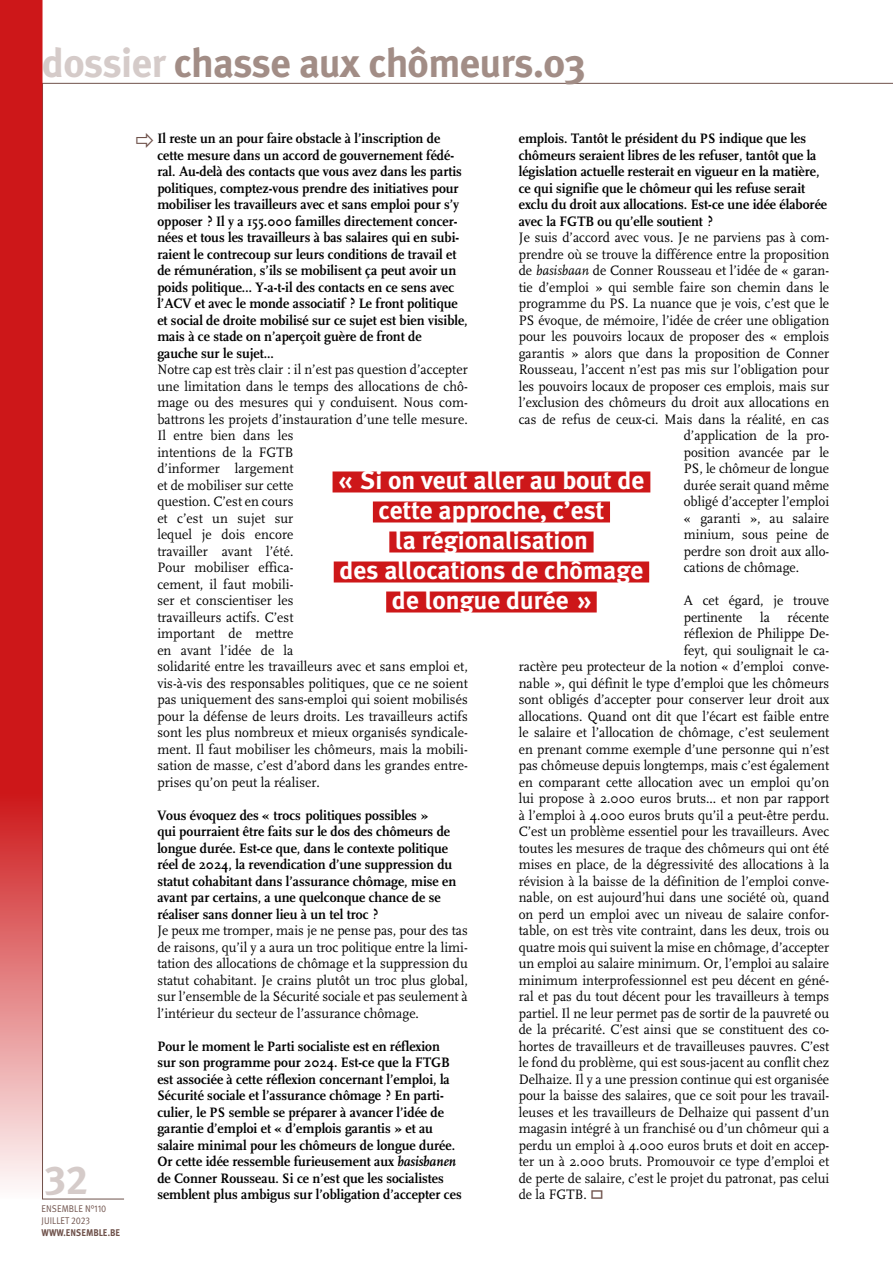
<style>
.page{position:relative;width:893px;height:1263px;background:#fff}
.page>*{position:absolute;margin:0;border:0;box-sizing:border-box;transform-origin:0 0}
.t1{font:700 40.5px "Meta Plus";letter-spacing:-.015em;color:#a28d86}
.t2{font:40.5px "Meta Plus Bold Caps";color:#d5cbc9}
.t3{font:700 25.5px/30px "Meta Plus";color:#fff;text-align:center}
.t4{font:14.25px/16.5px "FF Scala";color:#000;scale:.95 1}
.t5{font:700 14.25px/16.5px "FF Scala";color:#000;scale:.95 1}
.t6{font:9.75px/12px "Meta Pro";letter-spacing:.01em;color:#6f524b;scale:.9 1}
.t7{font:700 9.75px "Meta Plus";color:#6f524b;scale:.9 1}
.s1{color:#d5cbc9}
.s2{font-family:"Scala OT";font-style:italic}
.s3{font-style:italic}
</style>
<div class="page">
<svg style="left:0;top:0;width:43px;height:1199px;background:#d33d3f"></svg>
<div style="left:333px;top:471px;width:317px;height:21px;background:#cd1719"></div>
<div style="left:373px;top:501px;width:237px;height:21px;background:#cd1719"></div>
<div style="left:389px;top:531px;width:205px;height:21px;background:#cd1719"></div>
<div style="left:334px;top:561px;width:315px;height:21px;background:#cd1719"></div>
<div style="left:386px;top:591px;width:211px;height:21px;background:#cd1719"></div>
<h1 class="t1" style="left:42px;top:39px;width:546px"><span class="s1">dossier</span> chasse aux chômeurs.03</h1>
<h1 class="t2" style="left:45px;top:1156px;width:45px">32</h1>
<p class="t6" style="left:42px;top:1203px;width:74px">ENSEMBLE N°110<br>JUILLET 2023</p>
<p class="t7" style="left:41px;top:1227px;width:89px">WWW.ENSEMBLE.BE</p>
<p class="t5" style="left:157px;top:130px;width:328px">Il reste un an pour faire obstacle à l’inscription de cette mesure dans un accord de gouvernement fédé&shy;ral. Au-delà des contacts que vous avez dans les partis politiques, comptez-vous prendre des initiatives pour mobiliser les travailleurs avec et sans emploi pour s’y opposer ? Il y a 155.000 familles directement concer&shy;nées et tous les travailleurs à bas salaires qui en subi&shy;raient le contrecoup sur leurs conditions de travail et de rémunération, s’ils se mobilisent ça peut avoir un poids politique… Y-a-t-il des contacts en ce sens avec l’ACV et avec le monde associatif ? Le front politique et social de droite mobilisé sur ce sujet est bien visible, mais à ce stade on n’aperçoit guère de front de<br>gauche sur le sujet...</p>
<p class="t4" style="left:157px;top:361px;width:328px">Notre cap est très clair : il n’est pas question d’accepter une limitation dans le temps des allocations de chô&shy;mage ou des mesures qui y conduisent. Nous com&shy;battrons les projets d’instauration d’une telle mesure.<br>Il entre bien dans les<br>intentions de la FGTB<br>d’informer largement<br>et de mobiliser sur cette<br>question. C’est en cours<br>et c’est un sujet sur<br>lequel je dois encore<br>travailler avant l’été.<br>Pour mobiliser effica-<br>cement, il faut mobili-<br>ser et conscientiser les<br>travailleurs actifs. C’est<br>important de mettre<br>en avant l’idée de la<br>solidarité entre les travailleurs avec et sans emploi et, vis-à-vis des responsables politiques, que ce ne soient pas uniquement des sans-emploi qui soient mobilisés pour la défense de leurs droits. Les travailleurs actifs sont les plus nombreux et mieux organisés syndicale&shy;ment. Il faut mobiliser les chômeurs, mais la mobili&shy;sation de masse, c’est d’abord dans les grandes entre&shy;prises qu’on peut la réaliser.</p>
<p class="t5" style="left:157px;top:807px;width:316px">Vous évoquez des « trocs politiques possibles »<br>qui pourraient être faits sur le dos des chômeurs de longue durée. Est-ce que, dans le contexte politique réel de 2024, la revendication d’une suppression du statut cohabitant dans l’assurance chômage, mise en avant par certains, a une quelconque chance de se réaliser sans donner lieu à un tel troc ?</p>
<p class="t4" style="left:157px;top:922px;width:328px;text-align:justify">Je peux me tromper, mais je ne pense pas, pour des tas de raisons, qu’il y a aura un troc politique entre la limi&shy;tation des allocations de chômage et la suppression du statut cohabitant. Je crains plutôt un troc plus global, sur l’ensemble de la Sécurité sociale et pas seulement à l’intérieur du secteur de l’assurance chômage.</p>
<p class="t5" style="left:157px;top:1038px;width:322px">Pour le moment le Parti socialiste est en réflexion sur son programme pour 2024. Est-ce que la FTGB est associée à cette réflexion concernant l’emploi, la Sécurité sociale et l’assurance chômage ? En parti&shy;culier, le PS semble se préparer à avancer l’idée de garantie d’emploi et « d’emplois garantis » et au salaire minimal pour les chômeurs de longue durée.<br>Or cette idée ressemble furieusement aux <span class="s2">basisbanen </span>de Conner Rousseau. Si ce n’est que les socialistes semblent plus ambigus sur l’obligation d’accepter ces</p>
<p class="t5" style="left:519px;top:130px;width:326px">emplois. Tantôt le président du PS indique que les chômeurs seraient libres de les refuser, tantôt que la législation actuelle resterait en vigueur en la matière, ce qui signifie que le chômeur qui les refuse serait exclu du droit aux allocations. Est-ce une idée élaborée avec la FGTB ou qu’elle soutient ?</p>
<p class="t4" style="left:519px;top:229px;width:328px">Je suis d’accord avec vous. Je ne parviens pas à com-</p>
<p class="t4" style="left:519px;top:246px;width:328px">prendre où se trouve la différence entre la proposition</p>
<p class="t4" style="left:519px;top:262px;width:328px">de <span class="s3">basisbaan</span> de Conner Rousseau et l’idée de « garan-</p>
<p class="t4" style="left:519px;top:279px;width:328px">tie d’emploi » qui semble faire son chemin dans le</p>
<p class="t4" style="left:519px;top:295px;width:328px">programme du PS. La nuance que je vois, c’est que le</p>
<p class="t4" style="left:519px;top:312px;width:328px">PS évoque, de mémoire, l’idée de créer une obligation</p>
<p class="t4" style="left:519px;top:328px;width:328px">pour les pouvoirs locaux de proposer des « emplois</p>
<p class="t4" style="left:519px;top:345px;width:328px">garantis » alors que dans la proposition de Conner</p>
<p class="t4" style="left:519px;top:361px;width:328px">Rousseau, l’accent n’est pas mis sur l’obligation pour</p>
<p class="t4" style="left:519px;top:378px;width:328px">les pouvoirs locaux de proposer ces emplois, mais sur</p>
<p class="t4" style="left:519px;top:394px;width:328px">l’exclusion des chômeurs du droit aux allocations en</p>
<p class="t4" style="left:519px;top:411px;width:328px">cas de refus de ceux-ci. Mais dans la réalité, en cas</p>
<p class="t4" style="left:684px;top:427px;width:155px">d’application de la pro-</p>
<p class="t4" style="left:684px;top:444px;width:155px">position avancée par le</p>
<p class="t4" style="left:684px;top:460px;width:155px">PS, le chômeur de longue</p>
<p class="t4" style="left:684px;top:477px;width:155px">durée serait quand même</p>
<p class="t4" style="left:684px;top:493px;width:155px">obligé d’accepter l’emploi</p>
<p class="t4" style="left:684px;top:510px;width:155px">« garanti », au salaire</p>
<p class="t4" style="left:684px;top:526px;width:155px">minium, sous peine de</p>
<p class="t4" style="left:684px;top:543px;width:155px">perdre son droit aux allo-</p>
<p class="t4" style="left:684px;top:559px;width:123px">cations de chômage.</p>
<p class="t4" style="left:684px;top:592px;width:155px">A cet égard, je trouve</p>
<p class="t4" style="left:684px;top:609px;width:155px">pertinente la récente</p>
<p class="t4" style="left:684px;top:625px;width:155px">réflexion de Philippe De-</p>
<p class="t4" style="left:684px;top:642px;width:155px">feyt, qui soulignait le ca-</p>
<p class="t4" style="left:519px;top:658px;width:328px">ractère peu protecteur de la notion « d’emploi conve-</p>
<p class="t4" style="left:519px;top:675px;width:328px">nable », qui définit le type d’emploi que les chômeurs</p>
<p class="t4" style="left:519px;top:691px;width:328px">sont obligés d’accepter pour conserver leur droit aux</p>
<p class="t4" style="left:519px;top:708px;width:328px">allocations. Quand ont dit que l’écart est faible entre</p>
<p class="t4" style="left:519px;top:724px;width:328px">le salaire et l’allocation de chômage, c’est seulement</p>
<p class="t4" style="left:519px;top:741px;width:328px">en prenant comme exemple d’une personne qui n’est</p>
<p class="t4" style="left:519px;top:757px;width:328px">pas chômeuse depuis longtemps, mais c’est également</p>
<p class="t4" style="left:519px;top:774px;width:328px">en comparant cette allocation avec un emploi qu’on</p>
<p class="t4" style="left:519px;top:790px;width:328px">lui propose à 2.000 euros bruts... et non par rapport</p>
<p class="t4" style="left:519px;top:807px;width:328px">à l’emploi à 4.000 euros bruts qu’il a peut-être perdu.</p>
<p class="t4" style="left:519px;top:823px;width:328px">C’est un problème essentiel pour les travailleurs. Avec</p>
<p class="t4" style="left:519px;top:840px;width:328px">toutes les mesures de traque des chômeurs qui ont été</p>
<p class="t4" style="left:519px;top:856px;width:328px">mises en place, de la dégressivité des allocations à la</p>
<p class="t4" style="left:519px;top:873px;width:328px">révision à la baisse de la définition de l’emploi conve-</p>
<p class="t4" style="left:519px;top:889px;width:328px">nable, on est aujourd’hui dans une société où, quand</p>
<p class="t4" style="left:519px;top:906px;width:328px">on perd un emploi avec un niveau de salaire confor-</p>
<p class="t4" style="left:519px;top:922px;width:328px">table, on est très vite contraint, dans les deux, trois ou</p>
<p class="t4" style="left:519px;top:939px;width:328px">quatre mois qui suivent la mise en chômage, d’accepter</p>
<p class="t4" style="left:519px;top:955px;width:328px">un emploi au salaire minimum. Or, l’emploi au salaire</p>
<p class="t4" style="left:519px;top:972px;width:328px">minimum interprofessionnel est peu décent en géné-</p>
<p class="t4" style="left:519px;top:988px;width:328px">ral et pas du tout décent pour les travailleurs à temps</p>
<p class="t4" style="left:519px;top:1005px;width:328px">partiel. Il ne leur permet pas de sortir de la pauvreté ou</p>
<p class="t4" style="left:519px;top:1021px;width:328px">de la précarité. C’est ainsi que se constituent des co-</p>
<p class="t4" style="left:519px;top:1038px;width:328px">hortes de travailleurs et de travailleuses pauvres. C’est</p>
<p class="t4" style="left:519px;top:1054px;width:328px">le fond du problème, qui est sous-jacent au conflit chez</p>
<p class="t4" style="left:519px;top:1071px;width:328px">Delhaize. Il y a une pression continue qui est organisée</p>
<p class="t4" style="left:519px;top:1087px;width:328px">pour la baisse des salaires, que ce soit pour les travail-</p>
<p class="t4" style="left:519px;top:1104px;width:328px">leuses et les travailleurs de Delhaize qui passent d’un</p>
<p class="t4" style="left:519px;top:1120px;width:328px">magasin intégré à un franchisé ou d’un chômeur qui a</p>
<p class="t4" style="left:519px;top:1137px;width:328px">perdu un emploi à 4.000 euros bruts et doit en accep-</p>
<p class="t4" style="left:519px;top:1153px;width:328px">ter un à 2.000 bruts. Promouvoir ce type d’emploi et</p>
<p class="t4" style="left:519px;top:1170px;width:328px">de perte de salaire, c’est le projet du patronat, pas celui</p>
<p class="t4" style="left:519px;top:1186px;width:73px">de la FGTB.</p>
<h2 class="t3" style="left:338px;top:465px;width:308px">« Si on veut aller au bout de cette approche, c’est<br>la régionalisation<br>des allocations de chômage de longue durée »</h2>
</div>
